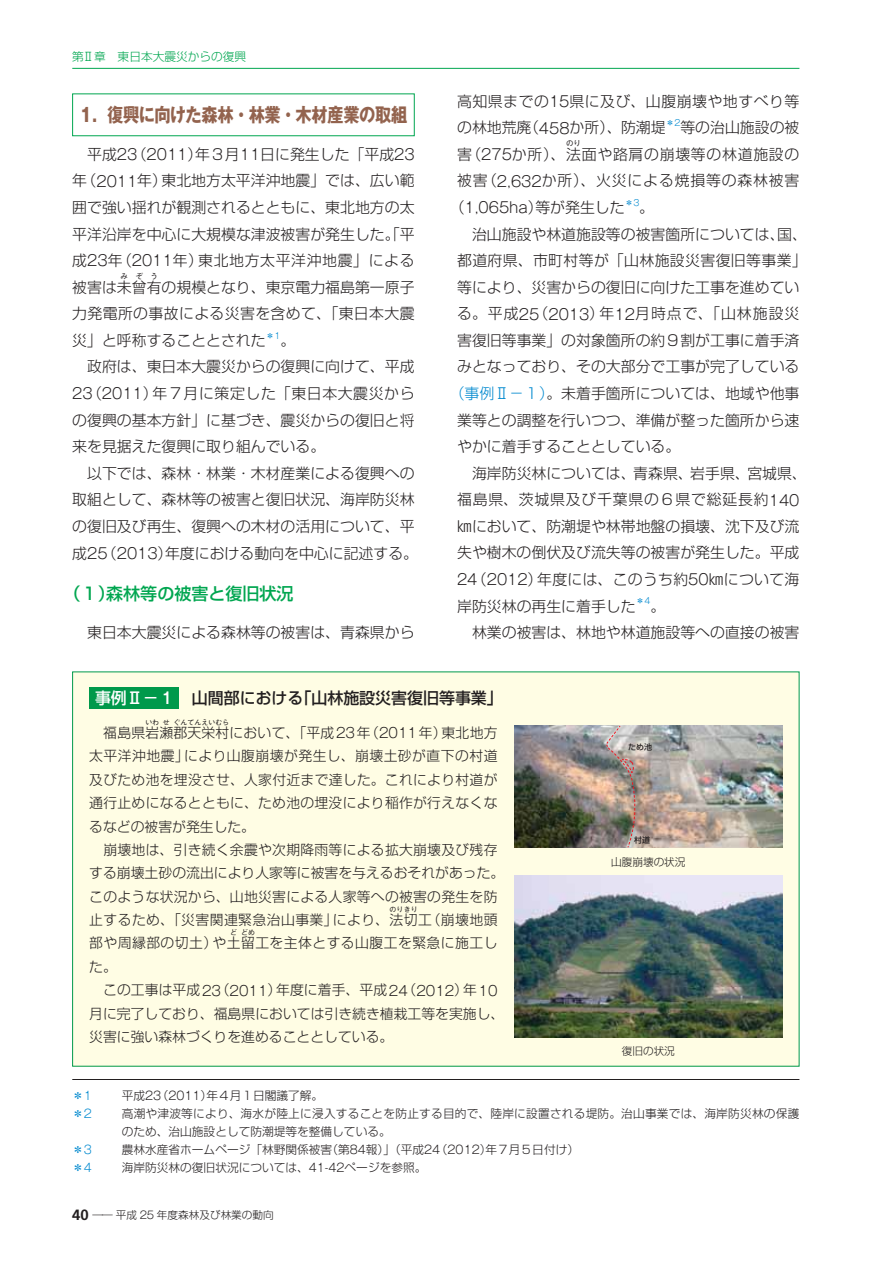
<style>
.page{position:relative;width:893px;height:1263px;background:#fff}
.page>*{position:absolute;margin:0;border:0;box-sizing:border-box;transform-origin:0 0}
.t1{font:19.2px "Gothic MB101 Pro Bold 90 pv RKSJ H";letter-spacing:-.025em;color:#93634e;scale:.85 1}
.t2{font:16.95px "Shin Go Pro Medium 90 pv RKSJ H";color:#00a650}
.t3{font:15.9px "Shin Go Pro Medium 90 pv RKSJ H";color:#231f20}
.t4{font:14.85px/26.5px "Shin Go Pro Light 90 pv RKSJ H";color:#231f20}
.t5{font:14.85px/26.5px "Shin Go Pro Light 90 pv RKSJ H";letter-spacing:.025em;color:#231f20}
.t6{font:14.85px/26.5px "Shin Go Pro Light 90 pv RKSJ H";letter-spacing:.05em;color:#231f20;text-align:right}
.t7{font:14.85px/26.5px "Shin Go Pro Light 90 pv RKSJ H";letter-spacing:.055em;color:#231f20}
.t8{font:14.85px/26.5px "Shin Go Pro Light 90 pv RKSJ H";letter-spacing:.035em;color:#231f20}
.t9{font:14.85px "Shin Go Pro Light 90 pv RKSJ H";letter-spacing:.07em;color:#231f20}
.t10{font:14.85px "Shin Go Pro Light 90 pv RKSJ H";letter-spacing:.02em;color:#231f20}
.t11{font:13.8px/23.4px "Shin Go Pro Light 90 pv RKSJ H";letter-spacing:.02em;color:#231f20}
.t12{font:13.8px/23.4px "Shin Go Pro Light 90 pv RKSJ H";color:#231f20}
.t13{font:11.7px "Shin Go Pro Light 90 pv RKSJ H";color:#231f20}
.t14{font:11.7px/18.1px "Shin Go Pro Light 90 pv RKSJ H";letter-spacing:.02em;color:#231f20}
.t15{font:11.7px "Shin Go Pro Light 90 pv RKSJ H";color:#00a650}
.t16{font:11.7px "Shin Go Pro Light 90 pv RKSJ H";color:#0089cf}
.t17{font:10.65px "Shin Go Pro Light 90 pv RKSJ H";color:#231f20}
.t18{font:8.7px "Shin Go Pro Light 90 pv RKSJ H";color:#0089cf}
.t19{font:7.95px "Shin Go Pro Medium 90 pv RKSJ H";color:#231f20}
.t20{font:7.5px "Shin Go Pro Light 90 pv RKSJ H";color:#231f20}
.t21{font:6.9px "Shin Go Pro Light 90 pv RKSJ H";color:#231f20}
.s1{font-family:"Gothic MB101 Pro Light 90 pv RKSJ H"}
.s2{color:#0089cf}
.s3{color:#fff}
.s4{font-family:"Gothic MB101 Pro Medium 90 pv RKSJ H";color:#fff}
.s5{font-family:"Frutiger";font-weight:700;font-size:14.85px}
</style>
<div class="page">
<hr style="left:72px;top:68px;width:727px;height:1px;background:#00a650">
<hr style="left:72px;top:1079px;width:727px;height:1px;background:#231f20">
<div style="left:73px;top:672px;width:726px;height:394px;background:#fffde4"></div>
<div style="left:89px;top:687px;width:90px;height:22px;background:#00994b"></div>
<img style="left:514px;top:726px;width:268px;height:122px">
<img style="left:514px;top:876px;width:268px;height:161px">
<img style="left:606px;top:725px;width:32px;height:123px">
<p class="t15" style="left:72px;top:53px;width:175px">第Ⅱ章　東日本大震災からの復興</p>
<p class="t1" style="left:78px;top:108px;width:389px">１．復興に向けた森林・林業・木材産業の取組</p>
<p class="t4" style="left:72px;top:143px;width:344px;text-align:justify">　平成<span class="s1">23</span>（<span class="s1">2011</span>）年３月<span class="s1">11</span>日に発生した「平成<span class="s1">23</span>年（<span class="s1">2011</span>年）東北地方太平洋沖地震」では、広い範囲で強い揺れが観測されるとともに、東北地方の太平洋沿岸を中心に大規模な津波被害が発生した。「平成<span class="s1">23</span>年（<span class="s1">2011</span>年）東北地方太平洋沖地震」による被害は未曾有の規模となり、東京電力福島第一原子</p>
<p class="t20" style="left:121px;top:273px;width:9px">み</p>
<p class="t20" style="left:136px;top:273px;width:9px">ぞ</p>
<p class="t20" style="left:150px;top:273px;width:9px">う</p>
<p class="t5" style="left:72px;top:302px;width:344px">力発電所の事故による災害を含めて、「東日本大震災」と呼称することとされた</p>
<p class="t18" style="left:266px;top:332px;width:16px">＊<span class="s1">1</span></p>
<p class="t4" style="left:72px;top:329px;width:347px;text-indent:208px">。<br>　政府は、東日本大震災からの復興に向けて、平成<br><span class="s1">23</span>（<span class="s1">2011</span>）年７月に策定した「東日本大震災からの復興の基本方針」に基づき、震災からの復旧と将来を見据えた復興に取り組んでいる。<br>　以下では、森林・林業・木材産業による復興への取組として、森林等の被害と復旧状況、海岸防災林の復旧及び再生、復興への木材の活用について、平成<span class="s1">25</span>（<span class="s1">2013</span>）年度における動向を中心に記述する。</p>
<p class="t2" style="left:64px;top:587px;width:231px">（１）森林等の被害と復旧状況</p>
<p class="t4" style="left:72px;top:621px;width:344px">　東日本大震災による森林等の被害は、青森県から</p>
<p class="t8" style="left:457px;top:90px;width:344px">高知県までの<span class="s1">15</span>県に及び、山腹崩壊や地すべり等の林地荒廃（<span class="s1">458</span>か所）、防潮堤</p>
<p class="t18" style="left:666px;top:119px;width:16px">＊<span class="s1">2</span></p>
<p class="t6" style="left:457px;top:116px;width:344px">等の治山施設の被<br>害（<span class="s1">275</span>か所）、法面や路肩の崩壊等の林道施設の</p>
<p class="t20" style="left:566px;top:140px;width:16px">のり</p>
<p class="t7" style="left:450px;top:170px;width:351px;text-indent:7px">被害（<span class="s1">2,632</span>か所）、火災による焼損等の森林被害（<span class="s1">1,065ha</span>）等が発生した</p>
<p class="t18" style="left:625px;top:199px;width:16px">＊<span class="s1">3</span></p>
<p class="t4" style="left:639px;top:196px;width:16px">。</p>
<p class="t4" style="left:457px;top:223px;width:351px">　治山施設や林道施設等の被害箇所については、国、</p>
<p class="t5" style="left:457px;top:249px;width:351px">都道府県、市町村等が「山林施設災害復旧等事業」</p>
<p class="t4" style="left:457px;top:276px;width:344px">等により、災害からの復旧に向けた工事を進めてい</p>
<p class="t9" style="left:457px;top:308px;width:344px">る。平成<span class="s1">25</span>（<span class="s1">2013</span>）年<span class="s1">12</span>月時点で、「山林施設災</p>
<p class="t4" style="left:457px;top:329px;width:344px">害復旧等事業」の対象箇所の約９割が工事に着手済</p>
<p class="t4" style="left:457px;top:356px;width:344px">みとなっており、その大部分で工事が完了している</p>
<p class="t4" style="left:450px;top:382px;width:351px"><span class="s2">（事例Ⅱ－１）</span>。未着手箇所については、地域や他事</p>
<p class="t4" style="left:457px;top:409px;width:344px">業等との調整を行いつつ、準備が整った箇所から速</p>
<p class="t4" style="left:457px;top:435px;width:225px">やかに着手することとしている。</p>
<p class="t4" style="left:457px;top:462px;width:351px">　海岸防災林については、青森県、岩手県、宮城県、</p>
<p class="t6" style="left:457px;top:488px;width:344px">福島県、茨城県及び千葉県の６県で総延長約<span class="s1">140</span></p>
<p class="t4" style="left:457px;top:515px;width:344px">㎞において、防潮堤や林帯地盤の損壊、沈下及び流</p>
<p class="t4" style="left:457px;top:542px;width:344px">失や樹木の倒伏及び流失等の被害が発生した。平成</p>
<p class="t10" style="left:457px;top:574px;width:344px"><span class="s1">24</span>（<span class="s1">2012</span>）年度には、このうち約<span class="s1">50</span>㎞について海</p>
<p class="t4" style="left:457px;top:595px;width:180px">岸防災林の再生に着手した</p>
<p class="t18" style="left:636px;top:598px;width:16px">＊<span class="s1">4</span></p>
<p class="t4" style="left:457px;top:595px;width:344px;text-indent:193px">。<br>　林業の被害は、林地や林道施設等への直接の被害</p>
<p class="t3" style="left:95px;top:692px;width:409px"><span class="s3">事例Ⅱ－</span><span class="s4">1</span> 山間部における「山林施設災害復旧等事業」</p>
<p class="t11" style="left:89px;top:723px;width:410px">　福島県岩瀬郡天栄村において、「平成<span class="s1">23</span>年（<span class="s1">2011</span>年）東北地方</p>
<p class="t21" style="left:145px;top:720px;width:15px">いわ</p>
<p class="t21" style="left:163px;top:720px;width:8px">せ</p>
<p class="t21" style="left:173px;top:720px;width:57px">ぐんてんえいむら</p>
<p class="t11" style="left:89px;top:746px;width:417px">太平洋沖地震」により山腹崩壊が発生し、崩壊土砂が直下の村道及びため池を埋没させ、人家付近まで達した。これにより村道が通行止めになるとともに、ため池の埋没により稲作が行えなくなるなどの被害が発生した。<br>　崩壊地は、引き続く余震や次期降雨等による拡大崩壊及び残存する崩壊土砂の流出により人家等に被害を与えるおそれがあった。このような状況から、山地災害による人家等への被害の発生を防止するため、「災害関連緊急治山事業」により、法切工（崩壊地頭</p>
<p class="t21" style="left:389px;top:907px;width:30px">のりきり</p>
<p class="t11" style="left:89px;top:933px;width:410px">部や周縁部の切土）や土留工を主体とする山腹工を緊急に施工し</p>
<p class="t21" style="left:230px;top:930px;width:8px">ど</p>
<p class="t21" style="left:241px;top:930px;width:15px">どめ</p>
<p class="t12" style="left:89px;top:957px;width:417px">た。<br>　この工事は平成<span class="s1">23</span>（<span class="s1">2011</span>）年度に着手、平成<span class="s1">24</span>（<span class="s1">2012</span>）年<span class="s1">10</span>月に完了しており、福島県においては引き続き植栽工等を実施し、災害に強い森林づくりを進めることとしている。</p>
<p class="t19" style="left:628px;top:744px;width:25px">ため池</p>
<p class="t19" style="left:634px;top:837px;width:17px">村道</p>
<p class="t17" style="left:611px;top:858px;width:76px">山腹崩壊の状況</p>
<p class="t17" style="left:622px;top:1047px;width:55px">復旧の状況</p>
<p class="t16" style="left:72px;top:1091px;width:21px">＊<span class="s1">1</span></p>
<p class="t13" style="left:122px;top:1091px;width:203px">平成<span class="s1">23</span>（<span class="s1">2011</span>）年４月１日閣議了解。</p>
<p class="t16" style="left:72px;top:1109px;width:21px">＊<span class="s1">2</span></p>
<p class="t14" style="left:122px;top:1106px;width:679px">高潮や津波等により、海水が陸上に浸入することを防止する目的で、陸岸に設置される堤防。治山事業では、海岸防災林の保護のため、治山施設として防潮堤等を整備している。</p>
<p class="t16" style="left:72px;top:1145px;width:21px">＊<span class="s1">3</span></p>
<p class="t13" style="left:122px;top:1145px;width:459px">農林水産省ホームページ「林野関係被害（第<span class="s1">84</span>報）」（平成<span class="s1">24</span>（<span class="s1">2012</span>）年７月５日付け）</p>
<p class="t16" style="left:72px;top:1163px;width:21px">＊<span class="s1">4</span></p>
<p class="t13" style="left:122px;top:1163px;width:306px">海岸防災林の復旧状況については、<span class="s1">41-42</span>ページを参照。</p>
<p class="t17" style="left:72px;top:1211px;width:203px"><span class="s5">40</span> ｜｜平成 <span class="s1">25</span> 年度森林及び林業の動向</p>
</div>
